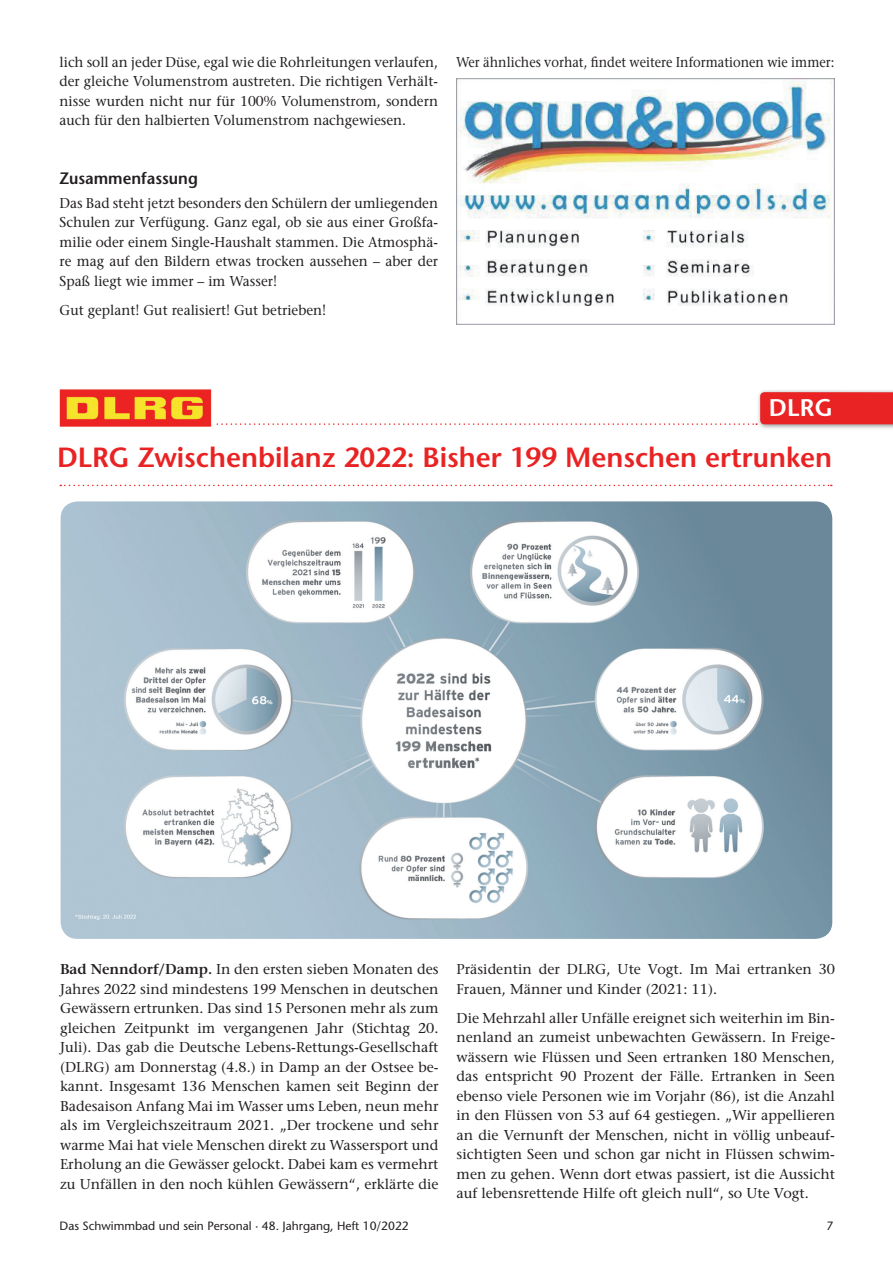
<style>
.page{position:relative;width:893px;height:1263px;background:#fff}
.page>*{position:absolute;margin:0;border:0;box-sizing:border-box;transform-origin:0 0}
.t1{font:600 27.75px "Stone Sans";color:#e92323}
.t2{font:600 24px "Stone Sans";color:#fff}
.t3{font:600 16.5px "Stone Sans";color:#231f20;scale:.96 1}
.t4{font:14.25px/19.5px "Stone Serif";color:#231f20;text-align:justify}
.t5{font:14.25px/19.5px "Stone Serif";color:#231f20;text-align:justify;scale:.96 1}
.t6{font:14.25px "Stone Serif";color:#231f20;scale:.9 1}
.t7{font:12px "Stone Sans";color:#231f20}
.s1{font-weight:600}
</style>
<div class="page">
<img style="left:456px;top:79px;width:378px;height:246px">
<svg style="left:60px;top:485px;width:772px;height:1px"></svg>
<div style="left:757px;top:389px;width:136px;height:42px;background:#231f20;opacity:.5"></div>
<svg style="left:216px;top:392px;width:677px;height:33px"></svg>
<img style="left:59px;top:389px;width:153px;height:38px">
<img style="left:61px;top:501px;width:771px;height:438px">
<p class="t5" style="left:60px;top:52px;width:396px">lich soll an jeder Düse, egal wie die Rohrleitungen verlaufen, der gleiche Volumenstrom austreten. Die richtigen Verhält&shy;nisse wurden nicht nur für 100% Volumenstrom, sondern auch für den halbierten Volumenstrom nachgewiesen.</p>
<p class="t3" style="left:60px;top:168px;width:146px">Zusammenfassung</p>
<p class="t5" style="left:60px;top:193px;width:396px">Das Bad steht jetzt besonders den Schülern der umliegenden Schulen zur Verfügung. Ganz egal, ob sie aus einer Großfa&shy;milie oder einem Single-Haushalt stammen. Die Atmosphä&shy;re mag auf den Bildern etwas trocken aussehen – aber der Spaß liegt wie immer – im Wasser!</p>
<p class="t5" style="left:60px;top:300px;width:279px">Gut geplant! Gut realisiert! Gut betrieben!</p>
<p class="t6" style="left:456px;top:53px;width:422px">Wer ähnliches vorhat, findet weitere Informationen wie immer:</p>
<h2 class="t2" style="left:768px;top:393px;width:66px;rotate:-1deg">DLRG</h2>
<h1 class="t1" style="left:57px;top:440px;width:776px">DLRG Zwischenbilanz 2022: Bisher 199 Menschen ertrunken</h1>
<p class="t4" style="left:60px;top:959px;width:380px"><span class="s1">Bad Nenndorf/Damp.</span> In den ersten sieben Monaten des Jahres 2022 sind mindestens 199 Menschen in deutschen Gewässern ertrunken. Das sind 15 Personen mehr als zum gleichen Zeitpunkt im vergangenen Jahr (Stichtag 20.<br>Juli). Das gab die Deutsche Lebens-Rettungs-Gesellschaft (DLRG) am Donnerstag (4.8.) in Damp an der Ostsee be&shy;kannt. Insgesamt 136 Menschen kamen seit Beginn der Badesaison Anfang Mai im Wasser ums Leben, neun mehr als im Vergleichszeitraum 2021. „Der trockene und sehr warme Mai hat viele Menschen direkt zu Wassersport und Erholung an die Gewässer gelockt. Dabei kam es vermehrt zu Unfällen in den noch kühlen Gewässern“, erklärte die</p>
<p class="t4" style="left:457px;top:959px;width:380px">Präsidentin der DLRG, Ute Vogt. Im Mai ertranken 30<br>Frauen, Männer und Kinder (2021: 11).</p>
<p class="t4" style="left:457px;top:1008px;width:380px">Die Mehrzahl aller Unfälle ereignet sich weiterhin im Bin&shy;nenland an zumeist unbewachten Gewässern. In Freige&shy;wässern wie Flüssen und Seen ertranken 180 Menschen, das entspricht 90 Prozent der Fälle. Ertranken in Seen ebenso viele Personen wie im Vorjahr (86), ist die Anzahl in den Flüssen von 53 auf 64 gestiegen. „Wir appellieren an die Vernunft der Menschen, nicht in völlig unbeauf&shy;sichtigten Seen und schon gar nicht in Flüssen schwim&shy;men zu gehen. Wenn dort etwas passiert, ist die Aussicht auf lebensrettende Hilfe oft gleich null“, so Ute Vogt.</p>
<p class="t7" style="left:60px;top:1218px;width:351px">Das Schwimmbad und sein Personal · 48. Jahrgang, Heft 10/2022</p>
<p class="t7" style="left:826px;top:1218px;width:8px">7</p>
</div>
